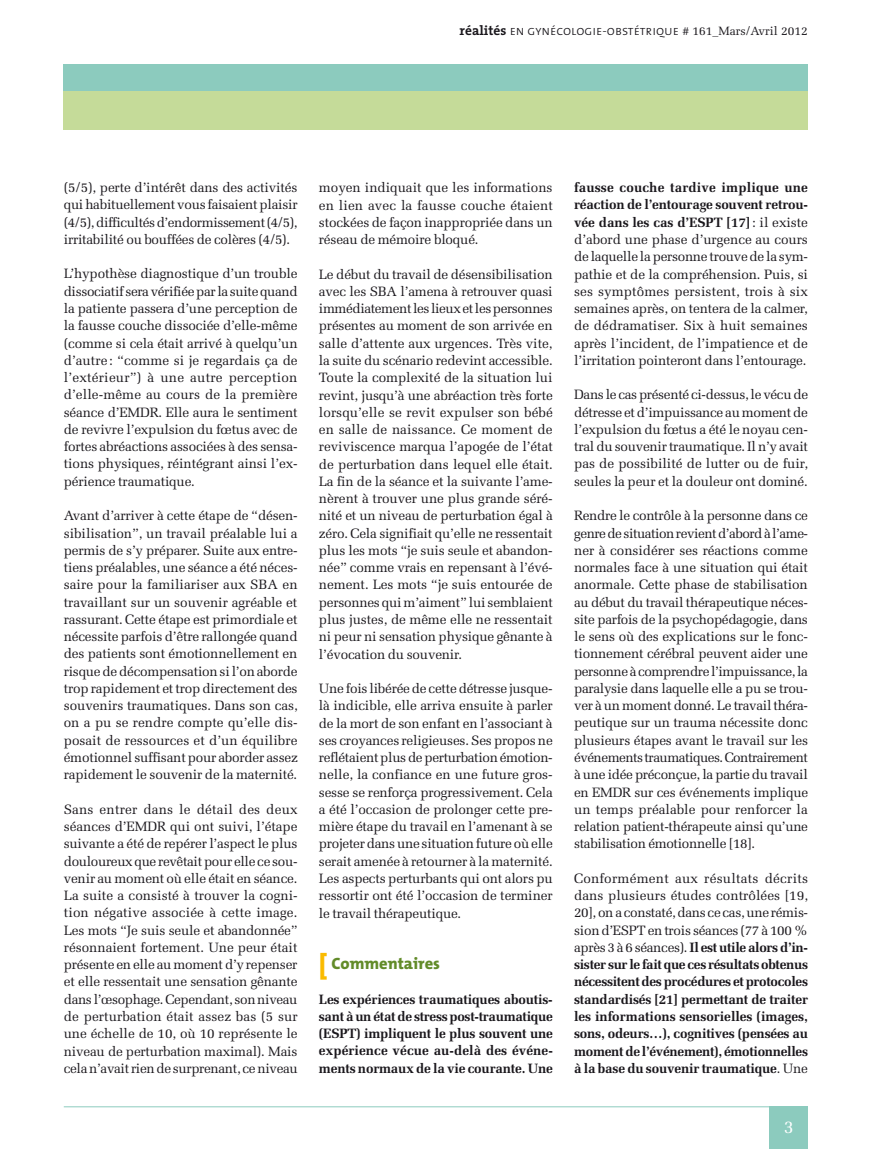
<style>
.page{position:relative;width:893px;height:1149px;background:#fff}
.page>*{position:absolute;margin:0;border:0;box-sizing:border-box;transform-origin:0 0}
.t1{font:18px "Melior";color:#fff}
.t2{font:800 16.5px "The Mix";color:#628b29}
.t3{font:13.5px/17.2px "Melior";letter-spacing:-.015em;color:#1a171c;text-align:justify}
.t4{font:700 13.5px/17.2px "Melior";letter-spacing:-.015em;color:#1a171c;text-align:justify}
.t5{font:13.5px "The Sans Light Caps";color:#1a171c}
.s1{font-family:"The Serif";font-weight:700}
.s2{font-family:"Melior";font-size:12px}
.s3{font-size:27px;color:#fabb00}
.s4{font-weight:700}
.s5{font-weight:400}
</style>
<div class="page">
<div style="left:64px;top:64px;width:744px;height:27px;background:#8ccbbe"></div>
<div style="left:64px;top:91px;width:744px;height:39px;background:#c5db99"></div>
<div style="left:770px;top:1106px;width:38px;height:42px;background:#8ccbbe"></div>
<hr style="left:64px;top:1106px;width:744px;height:1px;background:#8ccbbe">
<p class="t5" style="left:460px;top:20px;width:350px"><span class="s1">réalités</span> en gynécologie-obstétrique <span class="s2"># 161_Mars/Avril 2012</span></p>
<p class="t3" style="left:64px;top:179px;width:235px">(5/5), perte d’intérêt dans des activités qui habituellement vous faisaient plaisir (4/5), difficultés d’endormissement (4/5), irritabilité ou bouffées de colères (4/5).</p>
<p class="t3" style="left:64px;top:265px;width:235px">L’hypothèse diagnostique d’un trouble dissociatif sera vérifiée par la suite quand la patiente passera d’une perception de la fausse couche dissociée d’elle-même (comme si cela était arrivé à quelqu’un d’autre : “comme si je regardais ça de l’extérieur”) à une autre perception d’elle-même au cours de la première séance d’EMDR. Elle aura le sentiment de revivre l’expulsion du fœtus avec de fortes abréactions associées à des sensa&shy;tions physiques, réintégrant ainsi l’ex&shy;périence traumatique.</p>
<p class="t3" style="left:64px;top:507px;width:235px">Avant d’arriver à cette étape de “désen&shy;sibilisation”, un travail préalable lui a permis de s’y préparer. Suite aux entre&shy;tiens préalables, une séance a été néces&shy;saire pour la familiariser aux SBA en travaillant sur un souvenir agréable et rassurant. Cette étape est primordiale et nécessite parfois d’être rallongée quand des patients sont émotionnellement en risque de décompensation si l’on aborde trop rapidement et trop directement des souvenirs traumatiques. Dans son cas, on a pu se rendre compte qu’elle dis&shy;posait de ressources et d’un équilibre émotionnel suffisant pour aborder assez rapidement le souvenir de la maternité.</p>
<p class="t3" style="left:64px;top:800px;width:235px">Sans entrer dans le détail des deux séances d’EMDR qui ont suivi, l’étape suivante a été de repérer l’aspect le plus douloureux que revêtait pour elle ce sou&shy;venir au moment où elle était en séance.<br>La suite a consisté à trouver la cogni&shy;tion négative associée à cette image.<br>Les mots “Je suis seule et abandonnée” résonnaient fortement. Une peur était présente en elle au moment d’y repenser et elle ressentait une sensation gênante dans l’œsophage. Cependant, son niveau de perturbation était assez bas (5 sur une échelle de 10, où 10 représente le niveau de perturbation maximal). Mais cela n’avait rien de surprenant, ce niveau</p>
<p class="t3" style="left:319px;top:179px;width:235px">moyen indiquait que les informations en lien avec la fausse couche étaient stockées de façon inappropriée dans un réseau de mémoire bloqué.</p>
<p class="t3" style="left:319px;top:265px;width:236px">Le début du travail de désensibilisation avec les SBA l’amena à retrouver quasi immédiatement les lieux et les personnes présentes au moment de son arrivée en salle d’attente aux urgences. Très vite, la suite du scénario redevint accessible.<br>Toute la complexité de la situation lui revint, jusqu’à une abréaction très forte lorsqu’elle se revit expulser son bébé en salle de naissance. Ce moment de reviviscence marqua l’apogée de l’état de perturbation dans lequel elle était.<br>La fin de la séance et la suivante l’ame&shy;nèrent à trouver une plus grande séré&shy;nité et un niveau de perturbation égal à zéro. Cela signifiait qu’elle ne ressentait plus les mots “je suis seule et abandon&shy;née” comme vrais en repensant à l’évé&shy;nement. Les mots “je suis entourée de personnes qui m’aiment” lui semblaient plus justes, de même elle ne ressentait ni peur ni sensation physique gênante à l’évocation du souvenir.</p>
<p class="t3" style="left:319px;top:679px;width:235px">Une fois libérée de cette détresse jusque&shy;là indicible, elle arriva ensuite à parler de la mort de son enfant en l’associant à ses croyances religieuses. Ses propos ne reflétaient plus de perturbation émotion&shy;nelle, la confiance en une future gros&shy;sesse se renforça progressivement. Cela a été l’occasion de prolonger cette pre&shy;mière étape du travail en l’amenant à se projeter dans une situation future où elle serait amenée à retourner à la maternité.<br>Les aspects perturbants qui ont alors pu ressortir ont été l’occasion de terminer le travail thérapeutique.</p>
<p class="t2" style="left:319px;top:949px;width:123px"><span class="s3">[</span> Commentaires</p>
<p class="t4" style="left:319px;top:989px;width:235px">Les expériences traumatiques aboutis&shy;sant à un état de stress post-traumatique (ESPT) impliquent le plus souvent une expérience vécue au-delà des événe&shy;ments normaux de la vie courante. Une</p>
<p class="t3" style="left:574px;top:179px;width:235px"><span class="s4">fausse couche tardive implique une réaction de l’entourage souvent retrou&shy;vée dans les cas d’ESPT [17]</span>: il existe d’abord une phase d’urgence au cours de laquelle la personne trouve de la sym&shy;pathie et de la compréhension. Puis, si ses symptômes persistent, trois à six semaines après, on tentera de la calmer, de dédramatiser. Six à huit semaines après l’incident, de l’impatience et de l’irritation pointeront dans l’entourage.</p>
<p class="t3" style="left:574px;top:386px;width:235px">Dans le cas présenté ci-dessus, le vécu de détresse et d’impuissance au moment de l’expulsion du fœtus a été le noyau cen&shy;tral du souvenir traumatique. Il n’y avait pas de possibilité de lutter ou de fuir, seules la peur et la douleur ont dominé.</p>
<p class="t3" style="left:574px;top:507px;width:235px">Rendre le contrôle à la personne dans ce genre de situation revient d’abord à l’ame&shy;ner à considérer ses réactions comme normales face à une situation qui était anormale. Cette phase de stabilisation au début du travail thérapeutique néces&shy;site parfois de la psychopédagogie, dans le sens où des explications sur le fonc&shy;tionnement cérébral peuvent aider une personne à comprendre l’impuissance, la paralysie dans laquelle elle a pu se trou&shy;ver à un moment donné. Le travail théra&shy;peutique sur un trauma nécessite donc plusieurs étapes avant le travail sur les événements traumatiques. Contrairement à une idée préconçue, la partie du travail en EMDR sur ces événements implique un temps préalable pour renforcer la relation patient-thérapeute ainsi qu’une stabilisation émotionnelle [18].</p>
<p class="t4" style="left:574px;top:869px;width:236px"><span class="s5">Conformément aux résultats décrits dans plusieurs études contrôlées [19, 20], on a constaté, dans ce cas, une rémis&shy;sion d’ESPT en trois séances (77 à 100 % après 3 à 6 séances).</span> Il est utile alors d’in&shy;sister sur le faitque ces résultatsobtenus nécessitentdes procédures etprotocoles standardisés [21] permettant de traiter les informations sensorielles (images, sons, odeurs…), cognitives (pensées au moment de l’événement), émotionnelles à la base du souvenir traumatique<span class="s5">. Une</span></p>
<h1 class="t1" style="left:784px;top:1115px;width:12px">3</h1>
</div>
